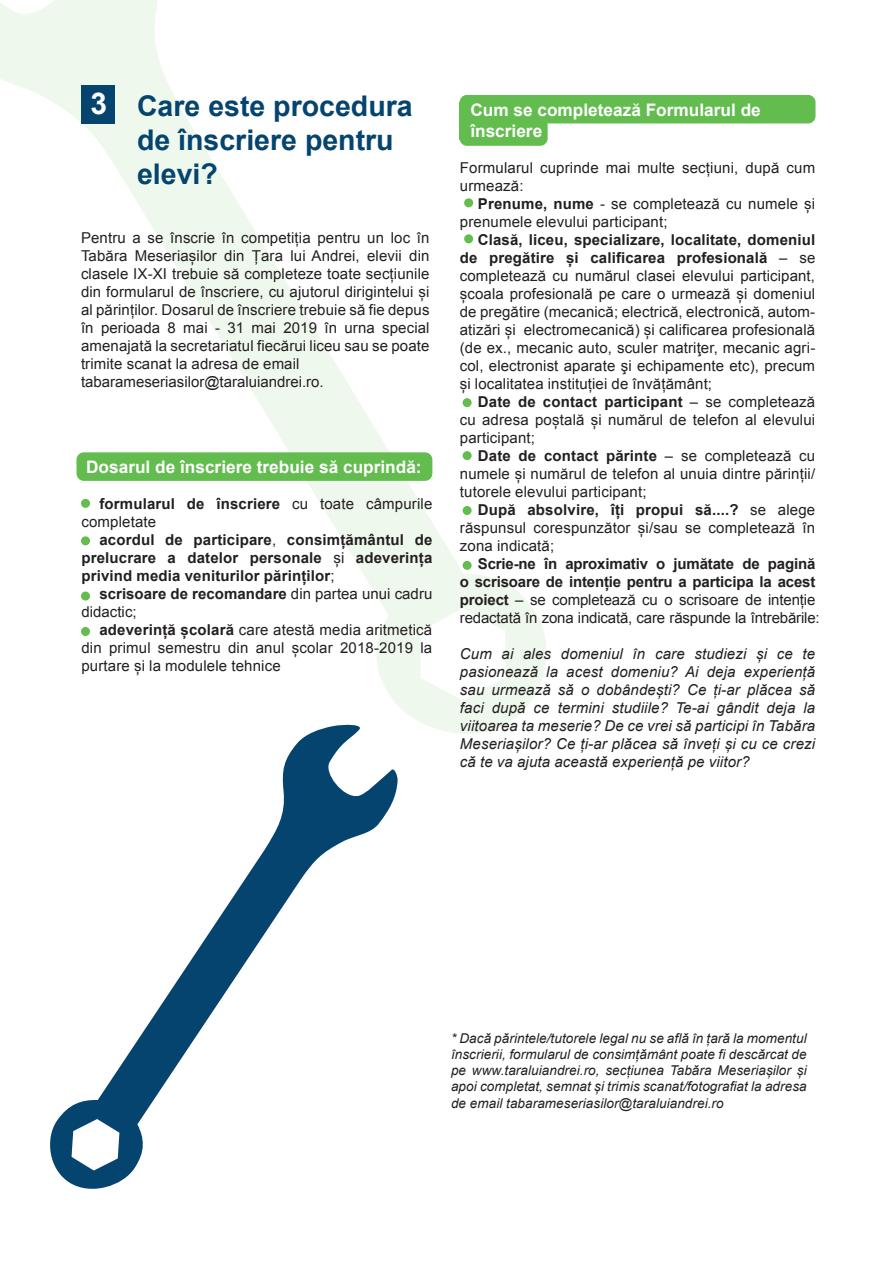
<style>
.page{position:relative;width:893px;height:1263px;background:#fff}
.page>*{position:absolute;margin:0;border:0;box-sizing:border-box;transform-origin:0 0}
.t1{font:700 30px "Arial";color:#fff}
.t2{font:700 28.5px/34.2px "Arial";color:#04446e}
.t3{font:700 17.25px/20.7px "Arial";color:#fff}
.t4{font:15px/18px "Arial";letter-spacing:.01em;color:#231f20}
.t5{font:italic 15px/18px "Arial";letter-spacing:.01em;color:#231f20;text-align:justify}
.t6{font:700 15px/18px "Arial";letter-spacing:-.01em;color:#231f20}
.t7{font:italic 13.5px/16.2px "Arial";letter-spacing:.005em;color:#231f20;text-align:justify}
.s1{font-weight:700}
.s2{font-weight:400}
</style>
<div class="page">
<svg style="left:0;top:0;width:546px;height:734px"></svg>
<div style="left:460px;top:95px;width:355px;height:28px;background:#62bc4e;border-radius:7px"></div>
<div style="left:460px;top:117px;width:88px;height:29px;background:#62bc4e;border-radius:7px"></div>
<div style="left:460px;top:102px;width:19px;height:38px;background:#62bc4e"></div>
<svg style="left:45px;top:724px;width:353px;height:465px"></svg>
<div style="left:76px;top:452px;width:356px;height:29px;background:#62bc4e;border-radius:7px"></div>
<div style="left:81px;top:85px;width:34px;height:38px;background:#04446e"></div>
<div style="left:81px;top:499px;width:9px;height:9px;background:#62bc4e;border-radius:50%"></div>
<div style="left:81px;top:592px;width:9px;height:9px;background:#62bc4e;border-radius:50%"></div>
<div style="left:81px;top:536px;width:9px;height:9px;background:#62bc4e;border-radius:50%"></div>
<div style="left:81px;top:627px;width:9px;height:9px;background:#62bc4e;border-radius:50%"></div>
<div style="left:464px;top:198px;width:9px;height:9px;background:#62bc4e;border-radius:50%"></div>
<div style="left:464px;top:234px;width:9px;height:9px;background:#62bc4e;border-radius:50%"></div>
<div style="left:463px;top:398px;width:9px;height:9px;background:#62bc4e;border-radius:50%"></div>
<div style="left:463px;top:506px;width:9px;height:9px;background:#62bc4e;border-radius:50%"></div>
<div style="left:463px;top:451px;width:9px;height:9px;background:#62bc4e;border-radius:50%"></div>
<div style="left:463px;top:561px;width:9px;height:9px;background:#62bc4e;border-radius:50%"></div>
<h1 class="t1" style="left:90px;top:84px;width:18px">3</h1>
<h2 class="t2" style="left:137px;top:90px;width:277px">Care este procedura de înscriere pentru elevi?</h2>
<p class="t4" style="left:81px;top:229px;width:350px">Pentru a se înscrie în competiția pentru un loc în Tabăra Meseriașilor din Țara lui Andrei, elevii din clasele IX-XI trebuie să completeze toate secțiunile din formularul de înscriere, cu ajutorul dirigintelui și al părinților. Dosarul de înscriere trebuie să fie depus în perioada 8 mai - 31 mai 2019 în urna special amenajată la secretariatul fiecărui liceu sau se poate trimite scanat la adresa de email tabarameseriasilor@taraluiandrei.ro.</p>
<p class="t3" style="left:86px;top:457px;width:337px">Dosarul de înscriere trebuie să cuprindă:</p>
<p class="t4" style="left:81px;top:495px;width:352px;text-indent:18px"><span class="s1">formularul de înscriere</span> cu toate câmpurile completate</p>
<p class="t6" style="left:81px;top:531px;width:352px;text-align:justify;text-indent:18px">acordul de participare<span class="s2">,</span> consimțământul de prelucrare a datelor personale <span class="s2">și</span> adeverința privind media veniturilor părinților<span class="s2">;</span></p>
<p class="t4" style="left:81px;top:585px;width:353px;text-indent:18px"><span class="s1">scrisoare de recomandare</span> din partea unui cadru didactic;</p>
<p class="t4" style="left:81px;top:621px;width:352px;text-align:justify;text-indent:18px"><span class="s1">adeverință școlară</span> care atestă media aritmetică din primul semestru din anul școlar 2018-2019 la purtare și la modulele tehnice</p>
<p class="t3" style="left:470px;top:101px;width:292px">Cum se completează Formularul de înscriere</p>
<p class="t4" style="left:460px;top:159px;width:357px">Formularul cuprinde mai multe secțiuni, după cum urmează:</p>
<p class="t4" style="left:460px;top:195px;width:357px;text-indent:18px"><span class="s1">Prenume, nume</span> - se completează cu numele și prenumele elevului participant;</p>
<p class="t4" style="left:460px;top:231px;width:357px;text-align:justify;text-indent:18px"><span class="s1">Clasă, liceu, specializare, localitate, domeniul de pregătire și calificarea profesională</span> – se completează cu numărul clasei elevului participant, școala profesională pe care o urmează și domeniul de pregătire (mecanică; electrică, electronică, autom&shy;atizări și electromecanică) și calificarea profesională (de ex., mecanic auto, sculer matriţer, mecanic agri&shy;col, electronist aparate şi echipamente etc), precum și localitatea instituției de învățământ;</p>
<p class="t4" style="left:460px;top:393px;width:357px;text-align:justify;text-indent:18px"><span class="s1">Date de contact participant</span> – se completează cu adresa poștală și numărul de telefon al elevului participant;</p>
<p class="t4" style="left:460px;top:447px;width:357px;text-align:justify;text-indent:18px"><span class="s1">Date de contact părinte</span> – se completează cu numele și numărul de telefon al unuia dintre părinții/ tutorele elevului participant;</p>
<p class="t4" style="left:460px;top:501px;width:357px;text-align:justify;text-indent:18px"><span class="s1">După absolvire, îți propui să....?</span> se alege răspunsul corespunzător și/sau se completează în zona indicată;</p>
<p class="t6" style="left:460px;top:555px;width:361px;text-indent:18px">Scrie-ne în aproximativ o jumătate de pagină o scrisoare de intenție pentru a participa la acest proiect <span class="s2">– se completează cu o scrisoare de intenție redactată în zona indicată, care răspunde la întrebările:</span></p>
<p class="t5" style="left:460px;top:645px;width:357px">Cum ai ales domeniul în care studiezi și ce te pasionează la acest domeniu? Ai deja experiență sau urmează să o dobândești? Ce ți-ar plăcea să faci după ce termini studiile? Te-ai gândit deja la viitoarea ta meserie? De ce vrei să participi în Tabăra Meseriașilor? Ce ți-ar plăcea să înveți și cu ce crezi că te va ajuta această experiență pe viitor?</p>
<p class="t7" style="left:451px;top:1030px;width:357px">* Dacă părintele/tutorele legal nu se află în țară la momentul înscrierii, formularul de consimțământ poate fi descărcat de pe www.taraluiandrei.ro, secțiunea Tabăra Meseriașilor și apoi completat, semnat și trimis scanat/fotografiat la adresa de email tabarameseriasilor@taraluiandrei.ro</p>
</div>
